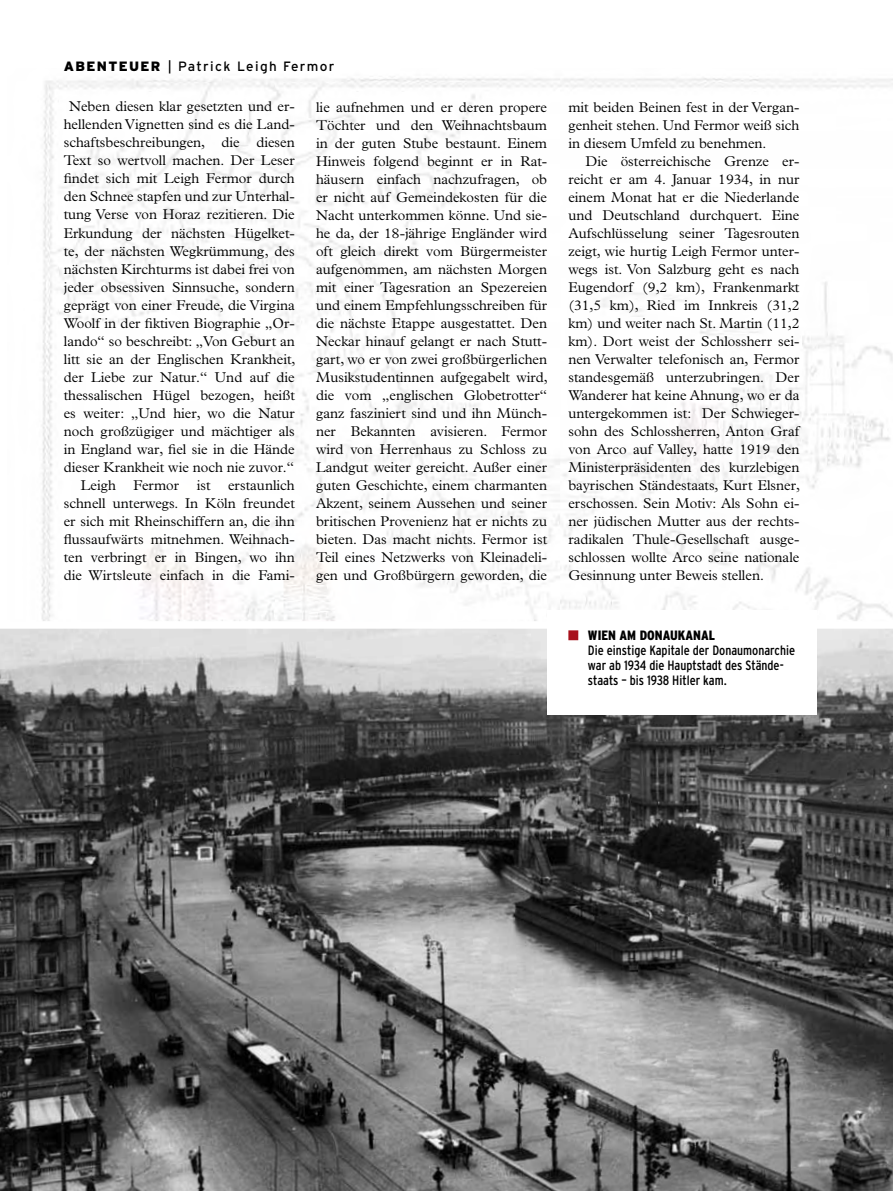
<style>
.page{position:relative;width:893px;height:1191px;background:#fff}
.page>*{position:absolute;margin:0;border:0;box-sizing:border-box;transform-origin:0 0}
.t1{font:300 14.25px/18px "Plantin";color:#000;text-align:justify}
.t2{font:condensed 13.5px/15px "Interstate";color:#000}
.t3{font:13.5px "Interstate";letter-spacing:.1em;color:#000}
.t4{font:900 condensed 13.5px "Interstate";color:#000}
.s1{font-weight:900}
</style>
<div class="page">
<img style="left:41px;top:77px;width:852px;height:544px">
<img style="left:0;top:628px;width:893px;height:563px">
<div style="left:547px;top:609px;width:269px;height:105px;background:#fff"></div>
<div style="left:568px;top:630px;width:10px;height:10px;background:#a8111c"></div>
<p class="t3" style="left:64px;top:59px;width:272px"><span class="s1">ABENTEUER</span> | Patrick Leigh Fermor</p>
<p class="t1" style="left:64px;top:98px;width:233px;text-align:right">Neben diesen klar gesetzten und er&shy;hellenden Vignetten sind es die Land&shy;schaftsbeschreibungen, die diesen Text so wertvoll machen. Der Leser findet sich mit Leigh Fermor durch den Schnee stapfen und zur Unterhal&shy;tung Verse von Horaz rezitieren. Die Erkundung der nächsten Hügelket&shy;te, der nächsten Wegkrümmung, des nächsten Kirchturms ist dabei frei von jeder obsessiven Sinnsuche, sondern geprägt von einer Freude, die Virgina Woolf in der fiktiven Biographie „Or&shy;lando“ so beschreibt: „Von Geburt an litt sie an der Englischen Krankheit, der Liebe zur Natur.“ Und auf die thessalischen Hügel bezogen, heißt es weiter: „Und hier, wo die Natur noch großzügiger und mächtiger als in England war, fiel sie in die Hände dieser Krankheit wie noch nie zuvor.“ Leigh Fermor ist erstaunlich schnell unterwegs. In Köln freundet er sich mit Rheinschiffern an, die ihn flussaufwärts mitnehmen. Weihnach&shy;ten verbringt er in Bingen, wo ihn die Wirtsleute einfach in die Fami-</p>
<p class="t1" style="left:316px;top:98px;width:233px">lie aufnehmen und er deren propere Töchter und den Weihnachtsbaum in der guten Stube bestaunt. Einem Hinweis folgend beginnt er in Rat&shy;häusern einfach nachzufragen, ob er nicht auf Gemeindekosten für die Nacht unterkommen könne. Und sie&shy;he da, der 18-jährige Engländer wird oft gleich direkt vom Bürgermeister aufgenommen, am nächsten Morgen mit einer Tagesration an Spezereien und einem Empfehlungsschreiben für die nächste Etappe ausgestattet. Den Neckar hinauf gelangt er nach Stutt&shy;gart, wo er von zwei großbürgerlichen Musikstudentinnen aufgegabelt wird, die vom „englischen Globetrotter“ ganz fasziniert sind und ihn Münch&shy;ner Bekannten avisieren. Fermor wird von Herrenhaus zu Schloss zu Landgut weiter gereicht. Außer einer guten Geschichte, einem charmanten Akzent, seinem Aussehen und seiner britischen Provenienz hat er nichts zu bieten. Das macht nichts. Fermor ist Teil eines Netzwerks von Kleinadeli&shy;gen und Großbürgern geworden, die</p>
<p class="t1" style="left:568px;top:98px;width:233px">mit beiden Beinen fest in der Vergan&shy;genheit stehen. Und Fermor weiß sich in diesem Umfeld zu benehmen.</p>
<p class="t1" style="left:568px;top:152px;width:233px;text-indent:17px">Die österreichische Grenze er&shy;reicht er am 4. Januar 1934, in nur einem Monat hat er die Niederlande und Deutschland durchquert. Eine Aufschlüsselung seiner Tagesrouten zeigt, wie hurtig Leigh Fermor unter&shy;wegs ist. Von Salzburg geht es nach Eugendorf (9,2 km), Frankenmarkt (31,5 km), Ried im Innkreis (31,2 km) und weiter nach St. Martin (11,2 km). Dort weist der Schlossherr sei&shy;nen Verwalter telefonisch an, Fermor standesgemäß unterzubringen. Der Wanderer hat keine Ahnung, wo er da untergekommen ist: Der Schwieger&shy;sohn des Schlossherren, Anton Graf von Arco auf Valley, hatte 1919 den Ministerpräsidenten des kurzlebigen bayrischen Ständestaats, Kurt Elsner, erschossen. Sein Motiv: Als Sohn ei&shy;ner jüdischen Mutter aus der rechts&shy;radikalen Thule-Gesellschaft ausge&shy;schlossen wollte Arco seine nationale Gesinnung unter Beweis stellen.</p>
<p class="t4" style="left:588px;top:627px;width:121px">WIEN AM DONAUKANAL</p>
<p class="t2" style="left:588px;top:642px;width:209px">Die einstige Kapitale der Donaumonarchie war ab 1934 die Hauptstadt des Stände&shy;staats – bis 1938 Hitler kam.</p>
</div>
